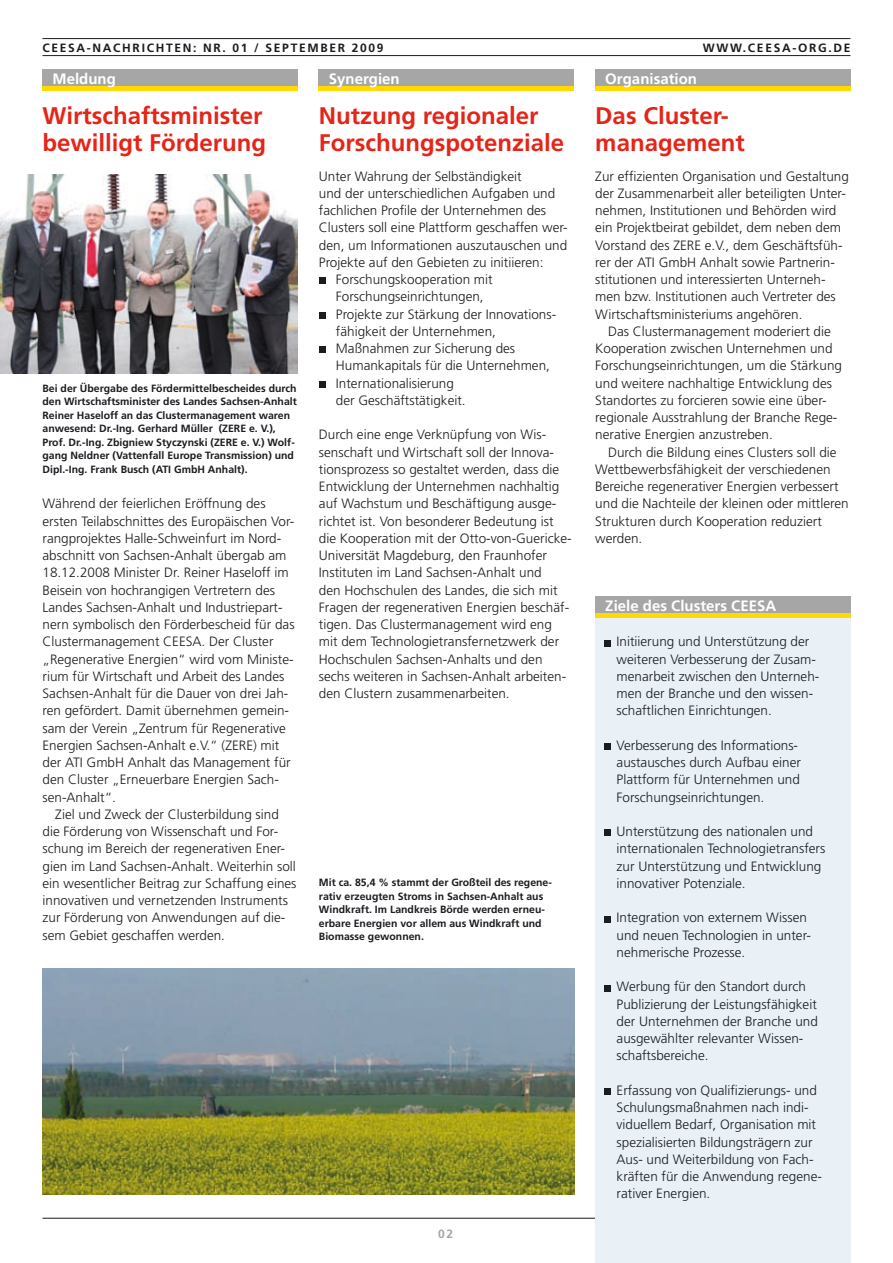
<style>
.page{position:relative;width:893px;height:1263px;background:#fff}
.page>*{position:absolute;margin:0;border:0;box-sizing:border-box;transform-origin:0 0}
.t1{font:700 24px/27px "Frutiger";color:#e42518}
.t2{font:700 15px "Frutiger";color:#fff}
.t3{font:300 13.5px/17.2px "Frutiger";color:#1b1c20}
.t4{font:700 12px "Frutiger";letter-spacing:.14em;color:#1b1c20}
.t5{font:700 12px "Frutiger";color:#a7a6a6}
.t6{font:700 10.5px/13.5px "Frutiger";color:#1b1c20}
</style>
<div class="page">
<hr style="left:43px;top:1218px;width:807px;height:1px;background:#1b1c20">
<hr style="left:43px;top:38px;width:807px;height:1px;background:#1b1c20">
<hr style="left:43px;top:55px;width:807px;height:1px;background:#1b1c20">
<div style="left:595px;top:605px;width:255px;height:658px;background:#e9f1f6"></div>
<div style="left:595px;top:596px;width:255px;height:22px;background:#a7a6a6"></div>
<div style="left:595px;top:613px;width:255px;height:5px;background:#ffd900"></div>
<svg style="left:604px;top:640px;width:6px;height:6px"></svg>
<div style="left:604px;top:743px;width:6px;height:7px;background:#1b1c20"></div>
<svg style="left:604px;top:830px;width:6px;height:6px"></svg>
<svg style="left:604px;top:916px;width:6px;height:6px"></svg>
<svg style="left:604px;top:985px;width:6px;height:6px"></svg>
<div style="left:604px;top:1088px;width:6px;height:7px;background:#1b1c20"></div>
<svg style="left:319px;top:278px;width:6px;height:6px"></svg>
<div style="left:319px;top:312px;width:6px;height:7px;background:#1b1c20"></div>
<svg style="left:319px;top:347px;width:6px;height:6px"></svg>
<div style="left:319px;top:381px;width:6px;height:7px;background:#1b1c20"></div>
<div style="left:319px;top:70px;width:255px;height:21px;background:#a7a6a6"></div>
<hr style="left:319px;top:87px;width:255px;height:4px;background:#ffd900">
<div style="left:595px;top:70px;width:255px;height:21px;background:#a7a6a6"></div>
<hr style="left:595px;top:87px;width:255px;height:4px;background:#ffd900">
<div style="left:43px;top:70px;width:255px;height:21px;background:#a7a6a6"></div>
<hr style="left:43px;top:87px;width:255px;height:4px;background:#ffd900">
<img style="left:0;top:174px;width:298px;height:199px">
<img style="left:43px;top:968px;width:531px;height:226px">
<p class="t4" style="left:43px;top:41px;width:133px">CEESa-Nachrichten</p>
<p class="t4" style="left:193px;top:41px;width:192px">: Nr. 01 / Se ptember 2009</p>
<p class="t4" style="left:703px;top:41px;width:54px">www.cees</p>
<p class="t4" style="left:782px;top:41px;width:68px">a-org.de</p>
<p class="t2" style="left:53px;top:70px;width:65px">Meldung</p>
<p class="t2" style="left:605px;top:70px;width:93px">Organisation</p>
<p class="t2" style="left:329px;top:70px;width:72px">Synergien</p>
<h1 class="t1" style="left:319px;top:103px;width:247px">Nutzung regionaler<br>Forschungspotenziale</h1>
<h1 class="t1" style="left:43px;top:103px;width:225px">Wirtschaftsminister bewilligt Förderung</h1>
<h1 class="t1" style="left:595px;top:103px;width:151px">Das Cluster&shy;management</h1>
<p class="t3" style="left:595px;top:167px;width:255px">Zur effizienten Organisation und Gestaltung der Zusammenarbeit aller beteiligten Unter&shy;nehmen, Institutionen und Behörden wird ein Projektbeirat gebildet, dem neben dem Vorstand des ZERE e.V., dem Geschäftsfüh&shy;rer der ATI GmbH Anhalt sowie Partnerin&shy;stitutionen und interessierten Unterneh&shy;men bzw. Institutionen auch Vertreter des Wirtschaftsministeriums angehören.</p>
<p class="t3" style="left:595px;top:323px;width:248px;text-indent:13px">Das Clustermanagement moderiert die Kooperation zwischen Unternehmen und Forschungseinrichtungen, um die Stärkung und weitere nachhaltige Entwicklung des Standortes zu forcieren sowie eine über&shy;regionale Ausstrahlung der Branche Rege&shy;nerative Energien anzustreben.</p>
<p class="t3" style="left:595px;top:443px;width:255px;text-indent:13px">Durch die Bildung eines Clusters soll die Wettbewerbsfähigkeit der verschiedenen Bereiche regenerativer Energien verbessert und die Nachteile der kleinen oder mittleren Strukturen durch Kooperation reduziert werden.</p>
<p class="t3" style="left:319px;top:167px;width:204px">Unter Wahrung der Selbständigkeit</p>
<p class="t3" style="left:319px;top:185px;width:238px">und der unterschiedlichen Aufgaben und</p>
<p class="t3" style="left:319px;top:202px;width:229px">fachlichen Profile der Unternehmen des</p>
<p class="t3" style="left:319px;top:219px;width:250px">Clusters soll eine Plattform geschaffen wer-</p>
<p class="t3" style="left:319px;top:236px;width:250px">den, um Informationen auszutauschen und</p>
<p class="t3" style="left:319px;top:254px;width:226px">Projekte auf den Gebieten zu initiieren:</p>
<p class="t3" style="left:336px;top:271px;width:158px">Forschungskooperation mit</p>
<p class="t3" style="left:336px;top:288px;width:149px">Forschungseinrichtungen,</p>
<p class="t3" style="left:336px;top:305px;width:221px">Projekte zur Stärkung der Innovations-</p>
<p class="t3" style="left:336px;top:323px;width:162px">fähigkeit der Unternehmen,</p>
<p class="t3" style="left:336px;top:340px;width:181px">Maßnahmen zur Sicherung des</p>
<p class="t3" style="left:336px;top:357px;width:216px">Humankapitals für die Unter-nehmen,</p>
<p class="t3" style="left:336px;top:374px;width:120px">Internationalisierung</p>
<p class="t3" style="left:336px;top:392px;width:131px">der Geschäfts-tätigkeit.</p>
<p class="t3" style="left:319px;top:426px;width:254px">Durch eine enge Verknüpfung von Wis&shy;senschaft und Wirtschaft soll der Innova&shy;tionsprozess so gestaltet werden, dass die Entwicklung der Unternehmen nachhaltig auf Wachstum und Beschäftigung ausge&shy;richtet ist. Von besonderer Bedeutung ist die Kooperation mit der Otto-von-Guericke-Universität Magdeburg, den Fraunhofer Instituten im Land Sachsen-Anhalt und<br>den Hochschulen des Landes, die sich mit Fragen der regenerativen Energien beschäf&shy;tigen. Das Clustermanagement wird eng mit dem Technologietransfernetzwerk der Hochschulen Sachsen-Anhalts und den sechs weiteren in Sachsen-Anhalt arbeiten&shy;den Clustern zusammenarbeiten.</p>
<p class="t6" style="left:43px;top:381px;width:256px">Bei der Übergabe des Fördermittelbescheides durch den Wirtschaftsminister des Landes Sachsen-Anhalt Reiner Haseloff an das Clustermanagement waren anwesend: Dr.-Ing. Gerhard M üller (ZERE e. V.), Prof. Dr.-Ing. Zbigniew Styczynski (ZERE e. V.) Wolf&shy;gang Neldner (Vattenfall Europe Transmission) und Dipl.-Ing. Frank Busch (ATI GmbH Anhalt).</p>
<p class="t3" style="left:43px;top:495px;width:254px">Während der feierlichen Eröffnung des ersten Teilabschnittes des Europäischen Vor&shy;rangprojektes Halle-Schweinfurt im Nord&shy;abschnitt von Sachsen-Anhalt übergab am 18.12.2008 Minister Dr. Reiner Haseloff im Beisein von hochrangigen Vertretern des Landes Sachsen-Anhalt und Industriepart&shy;nern symbolisch den Förderbescheid für das Clustermanagement CEESA. Der Cluster „Regenerative Energien“ wird vom Ministe&shy;rium für Wirtschaft und Arbeit des Landes Sachsen-Anhalt für die Dauer von drei Jah&shy;ren gefördert. Damit übernehmen gemein&shy;sam der Verein „Zentrum für Regenerative Energien Sachsen-Anhalt e.V.“ (ZERE) mit der ATI GmbH Anhalt das Management für den Cluster „Erneuerbare Energien Sach&shy;sen-Anhalt“.</p>
<p class="t3" style="left:43px;top:806px;width:256px;text-indent:13px">Ziel und Zweck der Clusterbildung sind die Förderung von Wissenschaft und For&shy;schung im Bereich der regenerativen Ener&shy;gien im Land Sachsen-Anhalt. Weiterhin soll ein wesentlicher Beitrag zur Schaffung eines innovativen und vernetzenden Instruments zur Förderung von Anwendungen auf die&shy;sem Gebiet geschaffen werden.</p>
<p class="t2" style="left:605px;top:597px;width:172px">Ziele des Clusters CEESA</p>
<p class="t3" style="left:617px;top:633px;width:204px">Initiierung und Unterstützung der weiteren Verbesserung der Zusam&shy;menarbeit zwischen den Unterneh&shy;men der Branche und den wissen&shy;schaftlichen Einrichtungen.</p>
<p class="t3" style="left:617px;top:737px;width:186px">Verbesserung des Informations&shy;austausches durch Aufbau einer<br>Plattform für Unternehmen und<br>Forschungseinrichtungen.</p>
<p class="t3" style="left:617px;top:823px;width:210px">Unterstützung des nationalen und internationalen Technologietransfers zur Unterstützung und Entwicklung innovativer Potenziale.</p>
<p class="t3" style="left:617px;top:909px;width:196px">Integration von externem Wissen und neuen Technologien in unter&shy;nehmerische Prozesse.</p>
<p class="t3" style="left:617px;top:978px;width:203px">Werbung für den Standort durch<br>Publizierung der Leistungsfähigkeit der Unternehmen der Branche und ausgewählter relevanter Wissen&shy;schaftsbereiche.</p>
<p class="t3" style="left:617px;top:1082px;width:207px">Erfassung von Qualifizierungs- und<br>Schulungsmaßnahmen nach indi&shy;viduellem Bedarf, Organisation mit spezialisierten Bildungsträgern zur<br>Aus- und Weiterbildung von Fach&shy;kräften für die Anwendung regene&shy;rativer Energien.</p>
<p class="t6" style="left:319px;top:876px;width:235px">M it ca. 85,4 % stammt der Großteil des regene&shy;rativ erzeugten Stroms in Sachsen-Anhalt aus Windkraft. Im Landkreis Börde werden erneu&shy;erbare Energien vor allem aus Windkraft und Biomasse gewonnen.</p>
<p class="t5" style="left:438px;top:1227px;width:8px">0</p>
</div>
